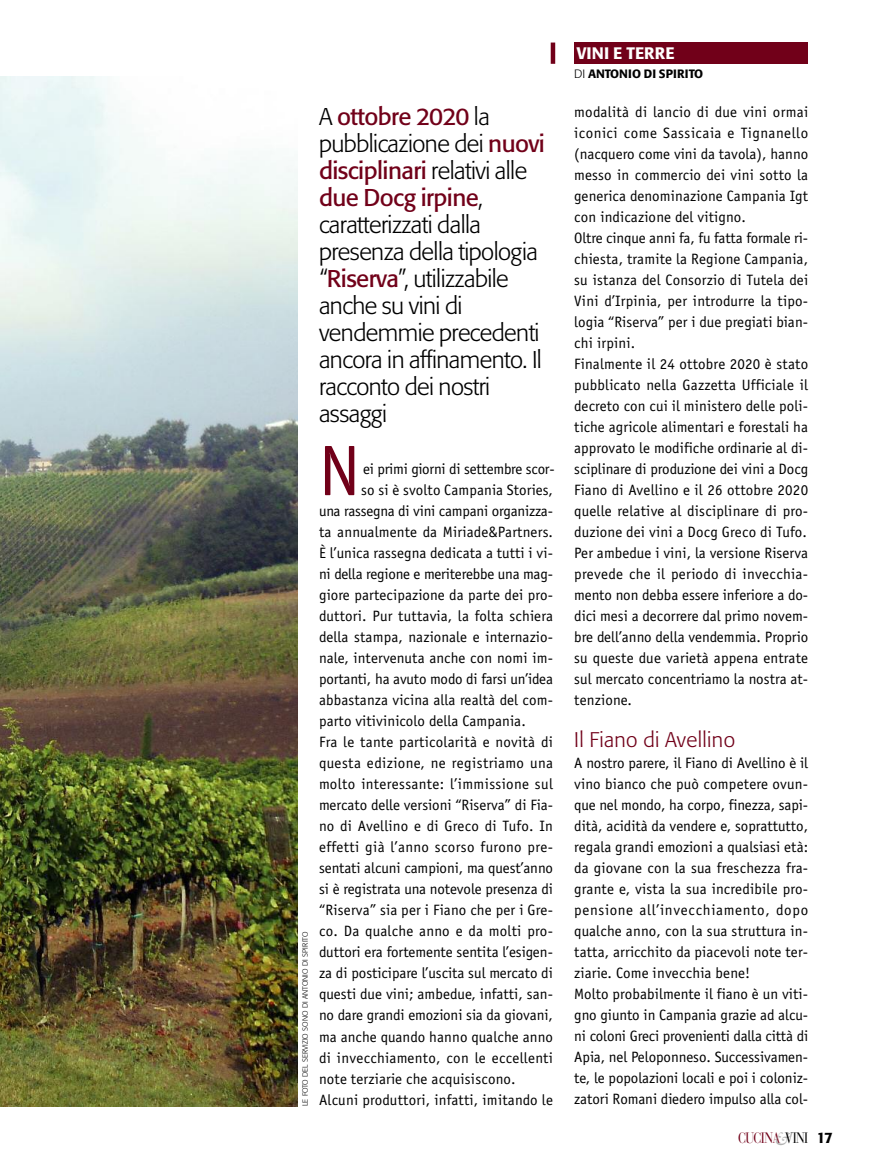
<style>
.page{position:relative;width:872px;height:1170px;background:#fff}
.page>*{position:absolute;margin:0;border:0;box-sizing:border-box;transform-origin:0 0}
.t1{font:71.7px "Officina Sans";color:#710019}
.t2{font:300 24px/27px "Formata";letter-spacing:-.025em;color:#000}
.t3{font:300 21px "Formata";letter-spacing:.015em;color:#710019}
.t4{font:500 16.5px "Formata";letter-spacing:.02em;color:#fff}
.t5{font:15px/21px "Officina Sans";letter-spacing:.005em;color:#000}
.t6{font:15px "Officina Sans";letter-spacing:.025em;color:#000}
.t7{font:15px "Officina Sans";letter-spacing:-.015em;color:#000}
.t8{font:15px "Officina Sans";letter-spacing:.03em;color:#000}
.t9{font:15px "Bauer Bodoni";letter-spacing:-.055em;color:#710019;scale:.8 1}
.t10{font:500 12px "Formata";color:#000}
.t11{font:300 7.5px "Formata";color:#000}
.s1{font-weight:400;color:#710019}
.s2{font-weight:300}
.s3{font-family:"New Baskerville";font-style:italic;font-size:18px;color:#b3b3b3}
.s4{color:#000}
.s5{font-family:"Formata";font-weight:500;color:#000}
</style>
<div class="page">
<div style="left:574px;top:43px;width:234px;height:21px;background:#710019"></div>
<hr style="left:551px;top:43px;width:4px;height:21px;background:#710019">
<img style="left:0;top:77px;width:298px;height:1029px">
<p class="t11" style="left:302px;top:1106px;width:176px;rotate:-90deg">LE FOTO DEL SERVIZIO SONO DI ANTONIO DI SPIRITO</p>
<p class="t2" style="left:319px;top:105px;width:227px">A <span class="s1">ottobre 2020</span> la pubblicazione dei <span class="s1">nuovi disciplinari</span> relativi alle <span class="s1">due Docg irpine</span>, caratterizzati dalla presenza della tipologia “<span class="s1">Riserva</span>”, utilizzabile anche su vini di vendemmie precedenti ancora in affinamento. Il racconto dei nostri assaggi</p>
<h1 class="t1" style="left:319px;top:443px;width:43px">N</h1>
<p class="t7" style="left:363px;top:463px;width:193px">ei primi giorni di settembre scor-</p>
<p class="t5" style="left:361px;top:481px;width:193px">so si è svolto Campania Stories,</p>
<p class="t7" style="left:319px;top:505px;width:235px">una rassegna di vini campani organizza-</p>
<p class="t5" style="left:319px;top:523px;width:235px">ta annualmente da Miriade&amp;Partners.</p>
<p class="t5" style="left:319px;top:544px;width:235px">È l’unica rassegna dedicata a tutti i vi-</p>
<p class="t5" style="left:319px;top:565px;width:235px">ni della regione e meriterebbe una mag-</p>
<p class="t5" style="left:319px;top:586px;width:235px">giore partecipazione da parte dei pro-</p>
<p class="t5" style="left:319px;top:607px;width:235px">duttori. Pur tuttavia, la folta schiera</p>
<p class="t5" style="left:319px;top:628px;width:235px">della stampa, nazionale e internazio-</p>
<p class="t5" style="left:319px;top:649px;width:235px">nale, intervenuta anche con nomi im-</p>
<p class="t5" style="left:319px;top:670px;width:235px">portanti, ha avuto modo di farsi un’idea</p>
<p class="t5" style="left:319px;top:691px;width:235px">abbastanza vicina alla realtà del com-</p>
<p class="t5" style="left:319px;top:712px;width:208px">parto vitivinicolo della Campania.</p>
<p class="t5" style="left:319px;top:733px;width:235px">Fra le tante particolarità e novità di</p>
<p class="t8" style="left:319px;top:757px;width:235px">questa edizione, ne registriamo una</p>
<p class="t6" style="left:319px;top:778px;width:235px">molto interessante: l’immissione sul</p>
<p class="t5" style="left:319px;top:796px;width:235px">mercato delle versioni “Riserva” di Fia-</p>
<p class="t5" style="left:319px;top:817px;width:235px">no di Avellino e di Greco di Tufo. In</p>
<p class="t6" style="left:319px;top:841px;width:235px">effetti già l’anno scorso furono pre-</p>
<p class="t5" style="left:319px;top:859px;width:235px">sentati alcuni campioni, ma quest’anno</p>
<p class="t5" style="left:319px;top:880px;width:235px">si è registrata una notevole presenza di</p>
<p class="t5" style="left:319px;top:901px;width:235px">“Riserva” sia per i Fiano che per i Gre-</p>
<p class="t5" style="left:319px;top:922px;width:235px">co. Da qualche anno e da molti pro-</p>
<p class="t5" style="left:319px;top:943px;width:235px">duttori era fortemente sentita l’esigen-</p>
<p class="t5" style="left:319px;top:964px;width:235px">za di posticipare l’uscita sul mercato di</p>
<p class="t5" style="left:319px;top:985px;width:235px">questi due vini; ambedue, infatti, san-</p>
<p class="t5" style="left:319px;top:1006px;width:235px">no dare grandi emozioni sia da giovani,</p>
<p class="t5" style="left:319px;top:1027px;width:235px">ma anche quando hanno qualche anno</p>
<p class="t5" style="left:319px;top:1048px;width:235px">di invecchiamento, con le eccellenti</p>
<p class="t5" style="left:319px;top:1069px;width:198px">note terziarie che acquisiscono.</p>
<p class="t5" style="left:319px;top:1090px;width:235px">Alcuni produttori, infatti, imitando le</p>
<p class="t4" style="left:577px;top:46px;width:100px">VINI E TERRE</p>
<p class="t10" style="left:574px;top:68px;width:130px"><span class="s2">DI</span> ANTONIO DI SPIRITO</p>
<p class="t5" style="left:574px;top:102px;width:235px">modalità di lancio di due vini ormai iconici come Sassicaia e Tignanello (nacquero come vini da tavola), hanno messo in commercio dei vini sotto la generica denominazione Campania Igt con indicazione del vitigno.<br>Oltre cinque anni fa, fu fatta formale ri&shy;chiesta, tramite la Regione Campania, su istanza del Consorzio di Tutela dei Vini d’Irpinia, per introdurre la tipo&shy;logia “Riserva” per i due pregiati bian&shy;chi irpini.<br>Finalmente il 24 ottobre 2020 è stato pubblicato nella Gazzetta Ufficiale il decreto con cui il ministero delle poli&shy;tiche agricole alimentari e forestali ha approvato le modifiche ordinarie al di&shy;sciplinare di produzione dei vini a Docg Fiano di Avellino e il 26 ottobre 2020 quelle relative al disciplinare di pro&shy;duzione dei vini a Docg Greco di Tufo.<br>Per ambedue i vini, la versione Riserva prevede che il periodo di invecchia&shy;mento non debba essere inferiore a do&shy;dici mesi a decorrere dal primo novem&shy;bre dell’anno della vendemmia. Proprio su queste due varietà appena entrate sul mercato concentriamo la nostra at&shy;tenzione.</p>
<h3 class="t3" style="left:574px;top:731px;width:162px">Il Fiano di Avellino</h3>
<p class="t5" style="left:574px;top:753px;width:235px">A nostro parere, il Fiano di Avellino è il vino bianco che può competere ovun&shy;que nel mondo, ha corpo, finezza, sapi&shy;dità, acidità da vendere e, soprattutto, regala grandi emozioni a qualsiasi età: da giovane con la sua freschezza fra&shy;grante e, vista la sua incredibile pro&shy;pensione all’invecchiamento, dopo qualche anno, con la sua struttura in&shy;tatta, arricchito da piacevoli note ter&shy;ziarie. Come invecchia bene!<br>Molto probabilmente il fiano è un viti&shy;gno giunto in Campania grazie ad alcu&shy;ni coloni Greci provenienti dalla città di Apia, nel Peloponneso. Successivamen&shy;te, le popolazioni locali e poi i coloniz-</p>
<p class="t5" style="left:574px;top:1089px;width:235px">zatori Romani diedero impulso alla col-</p>
<p class="t9" style="left:738px;top:1132px;width:120px">CUCINA<span class="s3">&amp;</span><span class="s4">VINI</span> <span class="s5">17</span></p>
</div>
